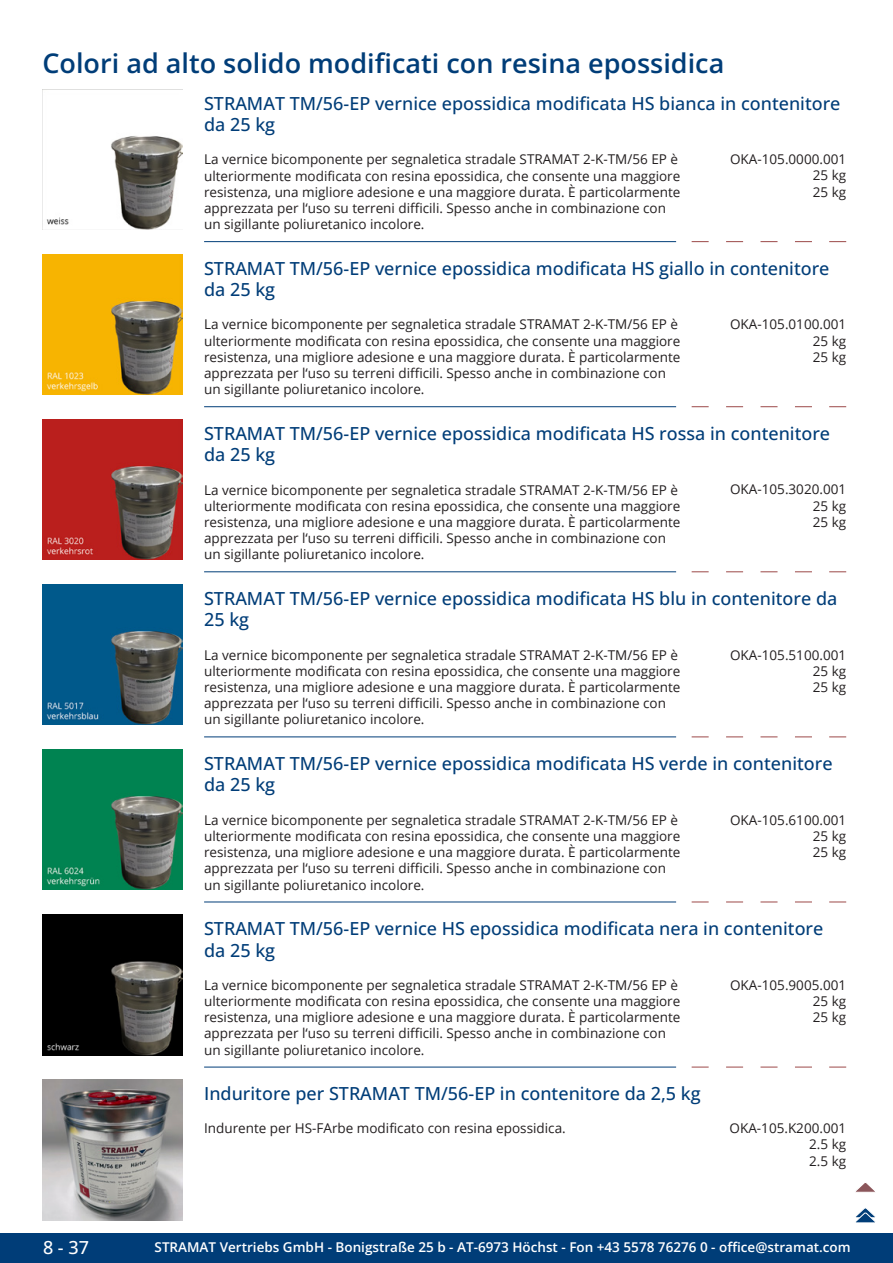
<style>
.page{position:relative;width:893px;height:1263px;background:#fff}
.page>*{position:absolute;margin:0;border:0;box-sizing:border-box;transform-origin:0 0}
.GruppeName{font:600 27px "Open Sans";color:#003d78}
.ArtikelName{font:500 18px/21.6px "Open Sans";color:#003d78}
.t1{font:500 18px "Open Sans";color:#fff}
.Beschreibung{font:13.5px/16.2px "Open Sans";color:#231f20}
.ArtikelNummer{font:13.5px "Open Sans";color:#231f20}
.t2{font:600 13.5px "Open Sans";color:#fff}
</style>
<div class="page">
<div style="left:0;top:1233px;width:893px;height:30px;background:#003d78"></div>
<img style="left:43px;top:89px;width:140px;height:141px">
<img style="left:43px;top:254px;width:140px;height:141px">
<svg style="left:692px;top:241px;width:17px;height:1px"></svg>
<svg style="left:726px;top:241px;width:17px;height:1px"></svg>
<svg style="left:760px;top:241px;width:17px;height:1px"></svg>
<svg style="left:795px;top:241px;width:17px;height:1px"></svg>
<svg style="left:829px;top:241px;width:17px;height:1px"></svg>
<hr style="left:204px;top:241px;width:472px;height:1px;background:#003d78">
<img style="left:43px;top:419px;width:140px;height:141px">
<svg style="left:692px;top:406px;width:17px;height:1px"></svg>
<svg style="left:726px;top:406px;width:17px;height:1px"></svg>
<svg style="left:760px;top:406px;width:17px;height:1px"></svg>
<svg style="left:795px;top:406px;width:17px;height:1px"></svg>
<svg style="left:829px;top:406px;width:17px;height:1px"></svg>
<hr style="left:204px;top:406px;width:472px;height:1px;background:#003d78">
<img style="left:43px;top:584px;width:140px;height:141px">
<svg style="left:692px;top:571px;width:17px;height:1px"></svg>
<svg style="left:726px;top:571px;width:17px;height:1px"></svg>
<svg style="left:760px;top:571px;width:17px;height:1px"></svg>
<svg style="left:795px;top:571px;width:17px;height:1px"></svg>
<svg style="left:829px;top:571px;width:17px;height:1px"></svg>
<hr style="left:204px;top:571px;width:472px;height:1px;background:#003d78">
<img style="left:43px;top:750px;width:140px;height:140px">
<svg style="left:692px;top:737px;width:17px;height:1px"></svg>
<svg style="left:726px;top:737px;width:17px;height:1px"></svg>
<svg style="left:760px;top:737px;width:17px;height:1px"></svg>
<svg style="left:795px;top:737px;width:17px;height:1px"></svg>
<svg style="left:829px;top:737px;width:17px;height:1px"></svg>
<hr style="left:204px;top:737px;width:472px;height:1px;background:#003d78">
<img style="left:43px;top:915px;width:140px;height:140px">
<svg style="left:692px;top:902px;width:17px;height:1px"></svg>
<svg style="left:726px;top:902px;width:17px;height:1px"></svg>
<svg style="left:760px;top:902px;width:17px;height:1px"></svg>
<svg style="left:795px;top:902px;width:17px;height:1px"></svg>
<svg style="left:829px;top:902px;width:17px;height:1px"></svg>
<hr style="left:204px;top:902px;width:472px;height:1px;background:#003d78">
<img style="left:43px;top:1080px;width:140px;height:140px">
<svg style="left:692px;top:1067px;width:17px;height:1px"></svg>
<svg style="left:726px;top:1067px;width:17px;height:1px"></svg>
<svg style="left:760px;top:1067px;width:17px;height:1px"></svg>
<svg style="left:795px;top:1067px;width:17px;height:1px"></svg>
<svg style="left:829px;top:1067px;width:17px;height:1px"></svg>
<hr style="left:204px;top:1067px;width:472px;height:1px;background:#003d78">
<svg style="left:856px;top:1183px;width:19px;height:9px"></svg>
<svg style="left:855px;top:1208px;width:21px;height:15px"></svg>
<p class="GruppeName" style="left:43px;top:44px;width:683px">Colori ad alto solido modificati con resina epossidica</p>
<p class="ArtikelName" style="left:204px;top:92px;width:638px">STRAMAT TM/56-EP vernice epossidica modificata HS bianca in contenitore da 25 kg</p>
<p class="Beschreibung" style="left:204px;top:151px;width:478px">La vernice bicomponente per segnaletica stradale STRAMAT 2-K-TM/56 EP è ulteriormente modificata con resina epossidica, che consente una maggiore resistenza, una migliore adesione e una maggiore durata. È particolarmente apprezzata per l‘uso su terreni difficili. Spesso anche in combinazione con un sigillante poliuretanico incolore.</p>
<p class="ArtikelNummer" style="left:730px;top:150px;width:118px">OKA-105.0000.001</p>
<p class="ArtikelNummer" style="left:813px;top:166px;width:35px">25 kg</p>
<p class="ArtikelNummer" style="left:813px;top:182px;width:35px">25 kg</p>
<p class="ArtikelName" style="left:204px;top:257px;width:627px">STRAMAT TM/56-EP vernice epossidica modificata HS giallo in contenitore da 25 kg</p>
<p class="Beschreibung" style="left:204px;top:316px;width:478px">La vernice bicomponente per segnaletica stradale STRAMAT 2-K-TM/56 EP è ulteriormente modificata con resina epossidica, che consente una maggiore resistenza, una migliore adesione e una maggiore durata. È particolarmente apprezzata per l‘uso su terreni difficili. Spesso anche in combinazione con un sigillante poliuretanico incolore.</p>
<p class="ArtikelNummer" style="left:730px;top:315px;width:118px">OKA-105.0100.001</p>
<p class="ArtikelNummer" style="left:813px;top:331px;width:35px">25 kg</p>
<p class="ArtikelNummer" style="left:813px;top:348px;width:35px">25 kg</p>
<p class="ArtikelName" style="left:204px;top:422px;width:628px">STRAMAT TM/56-EP vernice epossidica modificata HS rossa in contenitore da 25 kg</p>
<p class="Beschreibung" style="left:204px;top:481px;width:478px">La vernice bicomponente per segnaletica stradale STRAMAT 2-K-TM/56 EP è ulteriormente modificata con resina epossidica, che consente una maggiore resistenza, una migliore adesione e una maggiore durata. È particolarmente apprezzata per l‘uso su terreni difficili. Spesso anche in combinazione con un sigillante poliuretanico incolore.</p>
<p class="ArtikelNummer" style="left:730px;top:480px;width:118px">OKA-105.3020.001</p>
<p class="ArtikelNummer" style="left:813px;top:496px;width:35px">25 kg</p>
<p class="ArtikelNummer" style="left:813px;top:513px;width:35px">25 kg</p>
<p class="ArtikelName" style="left:204px;top:587px;width:635px">STRAMAT TM/56-EP vernice epossidica modificata HS blu in contenitore da<br>25 kg</p>
<p class="Beschreibung" style="left:204px;top:646px;width:478px">La vernice bicomponente per segnaletica stradale STRAMAT 2-K-TM/56 EP è ulteriormente modificata con resina epossidica, che consente una maggiore resistenza, una migliore adesione e una maggiore durata. È particolarmente apprezzata per l‘uso su terreni difficili. Spesso anche in combinazione con un sigillante poliuretanico incolore.</p>
<p class="ArtikelNummer" style="left:730px;top:645px;width:118px">OKA-105.5100.001</p>
<p class="ArtikelNummer" style="left:813px;top:661px;width:35px">25 kg</p>
<p class="ArtikelNummer" style="left:813px;top:678px;width:35px">25 kg</p>
<p class="ArtikelName" style="left:204px;top:752px;width:630px">STRAMAT TM/56-EP vernice epossidica modificata HS verde in contenitore da 25 kg</p>
<p class="Beschreibung" style="left:204px;top:811px;width:478px">La vernice bicomponente per segnaletica stradale STRAMAT 2-K-TM/56 EP è ulteriormente modificata con resina epossidica, che consente una maggiore resistenza, una migliore adesione e una maggiore durata. È particolarmente apprezzata per l‘uso su terreni difficili. Spesso anche in combinazione con un sigillante poliuretanico incolore.</p>
<p class="ArtikelNummer" style="left:730px;top:810px;width:118px">OKA-105.6100.001</p>
<p class="ArtikelNummer" style="left:813px;top:827px;width:35px">25 kg</p>
<p class="ArtikelNummer" style="left:813px;top:843px;width:35px">25 kg</p>
<p class="ArtikelName" style="left:204px;top:917px;width:621px">STRAMAT TM/56-EP vernice HS epossidica modificata nera in contenitore da 25 kg</p>
<p class="Beschreibung" style="left:204px;top:976px;width:478px">La vernice bicomponente per segnaletica stradale STRAMAT 2-K-TM/56 EP è ulteriormente modificata con resina epossidica, che consente una maggiore resistenza, una migliore adesione e una maggiore durata. È particolarmente apprezzata per l‘uso su terreni difficili. Spesso anche in combinazione con un sigillante poliuretanico incolore.</p>
<p class="ArtikelNummer" style="left:730px;top:975px;width:118px">OKA-105.9005.001</p>
<p class="ArtikelNummer" style="left:813px;top:992px;width:35px">25 kg</p>
<p class="ArtikelNummer" style="left:813px;top:1008px;width:35px">25 kg</p>
<p class="ArtikelName" style="left:204px;top:1082px;width:498px">Induritore per STRAMAT TM/56-EP in contenitore da 2,5 kg</p>
<p class="Beschreibung" style="left:204px;top:1120px;width:363px">Indurente per HS-FArbe modificato con resina epossidica.</p>
<p class="ArtikelNummer" style="left:730px;top:1119px;width:118px">OKA-105.K200.001</p>
<p class="ArtikelNummer" style="left:809px;top:1135px;width:39px">2.5 kg</p>
<p class="ArtikelNummer" style="left:809px;top:1151px;width:39px">2.5 kg</p>
<h2 class="t1" style="left:43px;top:1234px;width:48px">8 - 37</h2>
<p class="t2" style="left:155px;top:1238px;width:698px">STRAMAT Vertriebs GmbH - Bonigstraße 25 b - AT-6973 Höchst - Fon +43 5578 76276 0 - office@stramat.com</p>
</div>
